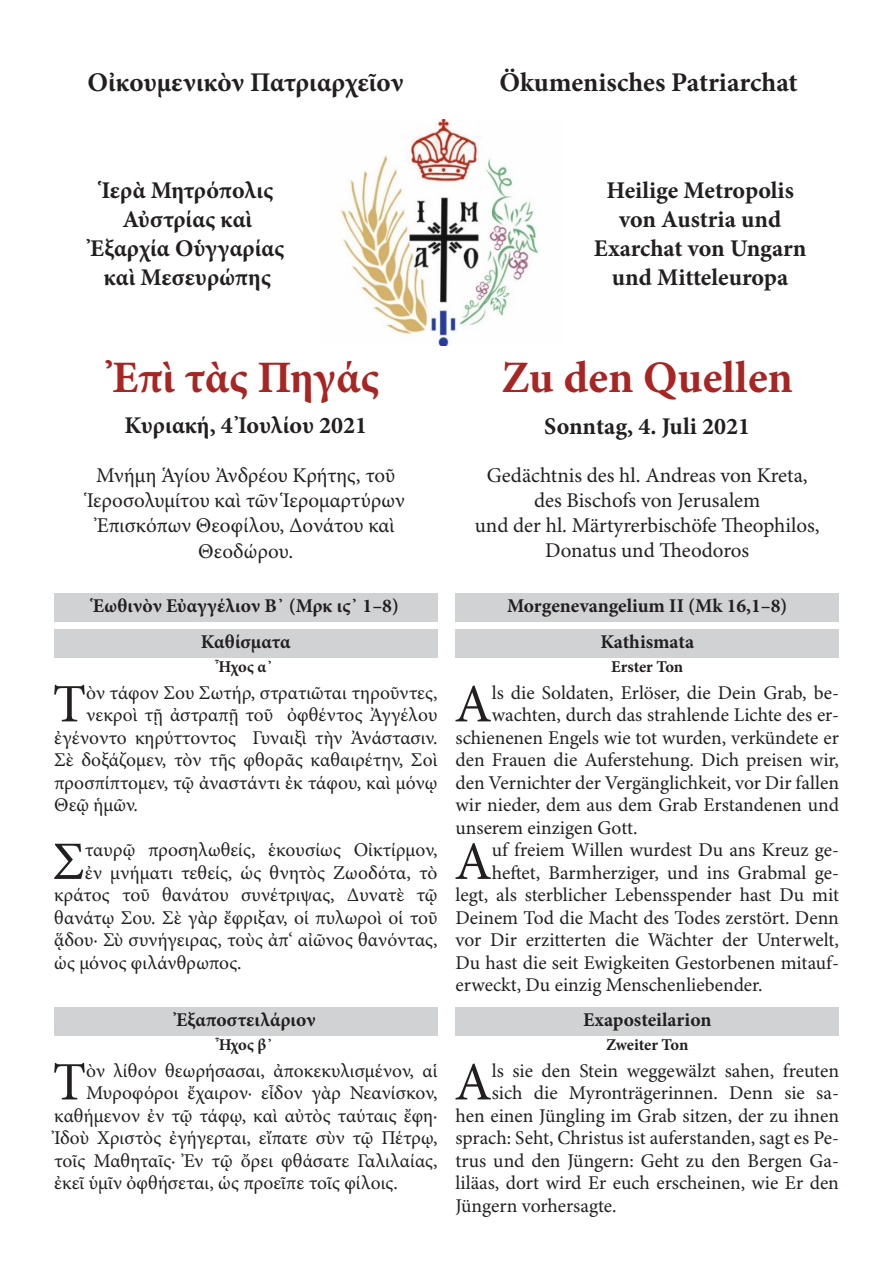
<style>
.page{position:relative;width:893px;height:1263px;background:#fff}
.page>*{position:absolute;margin:0;border:0;box-sizing:border-box;transform-origin:0 0}
.Text{font:54.15px "Minion Pro";color:#231f20}
.t1{font:700 45px "Minion Pro";letter-spacing:-.005em;color:#a72624}
.t2{font:700 27px "Minion Pro";color:#231f20}
.t3{font:700 24px/28.8px "Minion Pro";color:#231f20;text-align:center}
.t4{font:21px/25.2px "Minion Pro";color:#231f20;text-align:center}
.Text-2{font:19.5px "Minion Pro";color:#231f20}
.Überschriften{font:700 19.5px "Minion Pro";color:#231f20}
.Ton{font:700 16.5px "Minion Pro";letter-spacing:-.01em;color:#231f20}
</style>
<div class="page">
<img style="left:341px;top:120px;width:198px;height:226px">
<div style="left:54px;top:594px;width:383px;height:28px;background:#d1d2d4"></div>
<div style="left:54px;top:630px;width:383px;height:28px;background:#d1d2d4"></div>
<div style="left:54px;top:1008px;width:383px;height:28px;background:#d1d2d4"></div>
<div style="left:455px;top:594px;width:384px;height:28px;background:#d1d2d4"></div>
<div style="left:455px;top:630px;width:384px;height:28px;background:#d1d2d4"></div>
<div style="left:455px;top:1008px;width:384px;height:28px;background:#d1d2d4"></div>
<p class="t2" style="left:87px;top:63px;width:318px">Οἰκουμενικὸν Πατριαρχεῖον</p>
<p class="t2" style="left:499px;top:63px;width:300px">Ökumenisches Patriarchat</p>
<p class="t3" style="left:90px;top:176px;width:196px">Ἱερὰ Μητρόπολις<br>Αὐστρίας καὶ<br>Ἐξαρχία Οὑγγαρίας καὶ Μεσευρώπης</p>
<p class="t3" style="left:594px;top:176px;width:214px">Heilige Metropolis von Austria und<br>Exarchat von Ungarn und Mitteleuropa</p>
<p class="t1" style="left:112px;top:346px;width:268px">Ἐπὶ τὰς Πηγάς</p>
<p class="t1" style="left:501px;top:346px;width:293px">Zu den Quellen</p>
<p class="t3" style="left:124px;top:411px;width:244px">Kυριακή, 4 Ἰουλίου 2021</p>
<p class="t3" style="left:544px;top:412px;width:207px">Sonntag, 4. Juli 2021</p>
<p class="t4" style="left:87px;top:463px;width:320px">Μνήμη Ἁγίου Ἀνδρέου Κρήτης, τοῦ<br>Ἱεροσολυμίτου καὶ τῶν Ἱερομαρτύρων<br>Ἐπισκόπων Θεοφίλου, Δονάτου καὶ<br>Θεοδώρου.</p>
<p class="t4" style="left:475px;top:463px;width:346px">Gedächtnis des hl. Andreas von Kreta, des Bischofs von Jerusalem<br>und der hl. Märtyrerbischöfe Theophilos,<br>Donatus und Theodoros</p>
<p class="Überschriften" style="left:93px;top:592px;width:308px">Ἑωθινὸν Εὐαγγέλιον Β᾽ (Μρκ ιϚ᾽ 1–8)</p>
<p class="Überschriften" style="left:201px;top:628px;width:91px">Καθίσματα</p>
<p class="Ton" style="left:219px;top:655px;width:56px">Ἦχος α᾽</p>
<p class="Text" style="left:53px;top:672px;width:35px">Τ</p>
<p class="Text-2" style="left:86px;top:681px;width:353px">ὸν τάφον Σου Σωτήρ, στρατιῶται τηροῦντες,</p>
<p class="Überschriften" style="left:507px;top:592px;width:282px">Morgenevangelium II (Mk 16,1–8)</p>
<p class="Überschriften" style="left:600px;top:628px;width:95px">Kathismata</p>
<p class="Ton" style="left:611px;top:655px;width:74px">Erster Ton</p>
<p class="Text" style="left:454px;top:672px;width:39px">A</p>
<p class="Text-2" style="left:492px;top:681px;width:349px">ls die Soldaten, Erlöser, die Dein Grab, be-</p>
<p class="Text-2" style="left:86px;top:703px;width:353px">νεκροὶ τῇ ἀστραπῇ τοῦ ὀφθέντος Ἀγγέλου</p>
<p class="Text-2" style="left:54px;top:726px;width:385px">ἐγένοντο κηρύττοντος Γυναιξὶ τὴν Ἀνάστασιν.</p>
<p class="Text-2" style="left:54px;top:748px;width:385px">Σὲ δοξάζομεν, τὸν τῆς φθορᾶς καθαιρέτην, Σοὶ</p>
<p class="Text-2" style="left:54px;top:771px;width:385px">προσπίπτομεν, τῷ ἀναστάντι ἐκ τάφου, καὶ μόνῳ</p>
<p class="Text-2" style="left:54px;top:793px;width:85px">Θεῷ ἡμῶν.</p>
<p class="Text" style="left:52px;top:829px;width:34px">Σ</p>
<p class="Text-2" style="left:85px;top:838px;width:354px">ταυρῷ προσηλωθείς, ἑκουσίως Οἰκτίρμον,</p>
<p class="Text-2" style="left:492px;top:703px;width:349px">wachten, durch das strahlende Lichte des er-</p>
<p class="Text-2" style="left:455px;top:726px;width:385px">schienenen Engels wie tot wurden, verkündete er</p>
<p class="Text-2" style="left:455px;top:748px;width:385px">den Frauen die Auferstehung. Dich preisen wir,</p>
<p class="Text-2" style="left:455px;top:771px;width:385px">den Vernichter der Vergänglichkeit, vor Dir fallen</p>
<p class="Text-2" style="left:455px;top:793px;width:385px">wir nieder, dem aus dem Grab Erstandenen und</p>
<p class="Text-2" style="left:455px;top:816px;width:183px">unserem einzigen Gott.</p>
<p class="Text" style="left:454px;top:829px;width:39px">A</p>
<p class="Text-2" style="left:492px;top:838px;width:349px">uf freiem Willen wurdest Du ans Kreuz ge-</p>
<p class="Text-2" style="left:85px;top:861px;width:354px">ἐν μνήματι τεθείς, ὡς θνητὸς Ζωοδότα, τὸ</p>
<p class="Text-2" style="left:54px;top:883px;width:385px">κράτος τοῦ θανάτου συνέτριψας, Δυνατὲ τῷ</p>
<p class="Text-2" style="left:54px;top:906px;width:385px">θανάτῳ Σου. Σὲ γὰρ ἔφριξαν, οἱ πυλωροὶ οἱ τοῦ</p>
<p class="Text-2" style="left:54px;top:928px;width:385px">ᾅδου· Σὺ συνήγειρας, τοὺς ἀπ‘ αἰῶνος θανόντας,</p>
<p class="Text-2" style="left:54px;top:951px;width:189px">ὡς μόνος φιλάνθρωπος.</p>
<p class="Überschriften" style="left:176px;top:1006px;width:141px">Ἐξαποστειλάριον</p>
<p class="Ton" style="left:219px;top:1033px;width:56px">Ἦχος β᾽</p>
<p class="Text" style="left:53px;top:1050px;width:35px">Τ</p>
<p class="Text-2" style="left:86px;top:1059px;width:353px">ὸν λίθον θεωρήσασαι, ἀποκεκυλισμένον, αἱ</p>
<p class="Text-2" style="left:492px;top:861px;width:349px">heftet, Barmherziger, und ins Grabmal ge-</p>
<p class="Text-2" style="left:455px;top:883px;width:385px">legt, als sterblicher Lebensspender hast Du mit</p>
<p class="Text-2" style="left:455px;top:906px;width:385px">Deinem Tod die Macht des Todes zerstört. Denn</p>
<p class="Text-2" style="left:455px;top:928px;width:385px">vor Dir erzitterten die Wächter der Unterwelt,</p>
<p class="Text-2" style="left:455px;top:951px;width:385px">Du hast die seit Ewigkeiten Gestorbenen mitauf-</p>
<p class="Text-2" style="left:455px;top:973px;width:309px">erweckt, Du einzig Menschenliebender.</p>
<p class="Überschriften" style="left:583px;top:1006px;width:130px">Exaposteilarion</p>
<p class="Ton" style="left:606px;top:1033px;width:84px">Zweiter Ton</p>
<p class="Text" style="left:454px;top:1050px;width:39px">A</p>
<p class="Text-2" style="left:492px;top:1059px;width:349px">ls sie den Stein weggewälzt sahen, freuten</p>
<p class="Text-2" style="left:86px;top:1081px;width:353px">Μυροφόροι ἔχαιρον· εἶδον γὰρ Νεανίσκον,</p>
<p class="Text-2" style="left:54px;top:1104px;width:385px">καθήμενον ἐν τῷ τάφῳ, καὶ αὐτὸς ταύταις ἔφη·</p>
<p class="Text-2" style="left:54px;top:1126px;width:385px">Ἰδοὺ Χριστὸς ἐγήγερται, εἴπατε σὺν τῷ Πέτρῳ,</p>
<p class="Text-2" style="left:54px;top:1149px;width:385px">τοῖς Μαθηταῖς· Ἐν τῷ ὄρει φθάσατε Γαλιλαίας,</p>
<p class="Text-2" style="left:54px;top:1171px;width:345px">ἐκεῖ ὑμῖν ὀφθήσεται, ὡς προεῖπε τοῖς φίλοις.</p>
<p class="Text-2" style="left:492px;top:1081px;width:349px">sich die Myronträgerinnen. Denn sie sa-</p>
<p class="Text-2" style="left:455px;top:1104px;width:385px">hen einen Jüngling im Grab sitzen, der zu ihnen</p>
<p class="Text-2" style="left:455px;top:1126px;width:385px">sprach: Seht, Christus ist auferstanden, sagt es Pe-</p>
<p class="Text-2" style="left:455px;top:1149px;width:385px">trus und den Jüngern: Geht zu den Bergen Ga-</p>
<p class="Text-2" style="left:455px;top:1171px;width:385px">liläas, dort wird Er euch erscheinen, wie Er den</p>
<p class="Text-2" style="left:455px;top:1194px;width:163px">Jüngern vorhersagte.</p>
</div>
